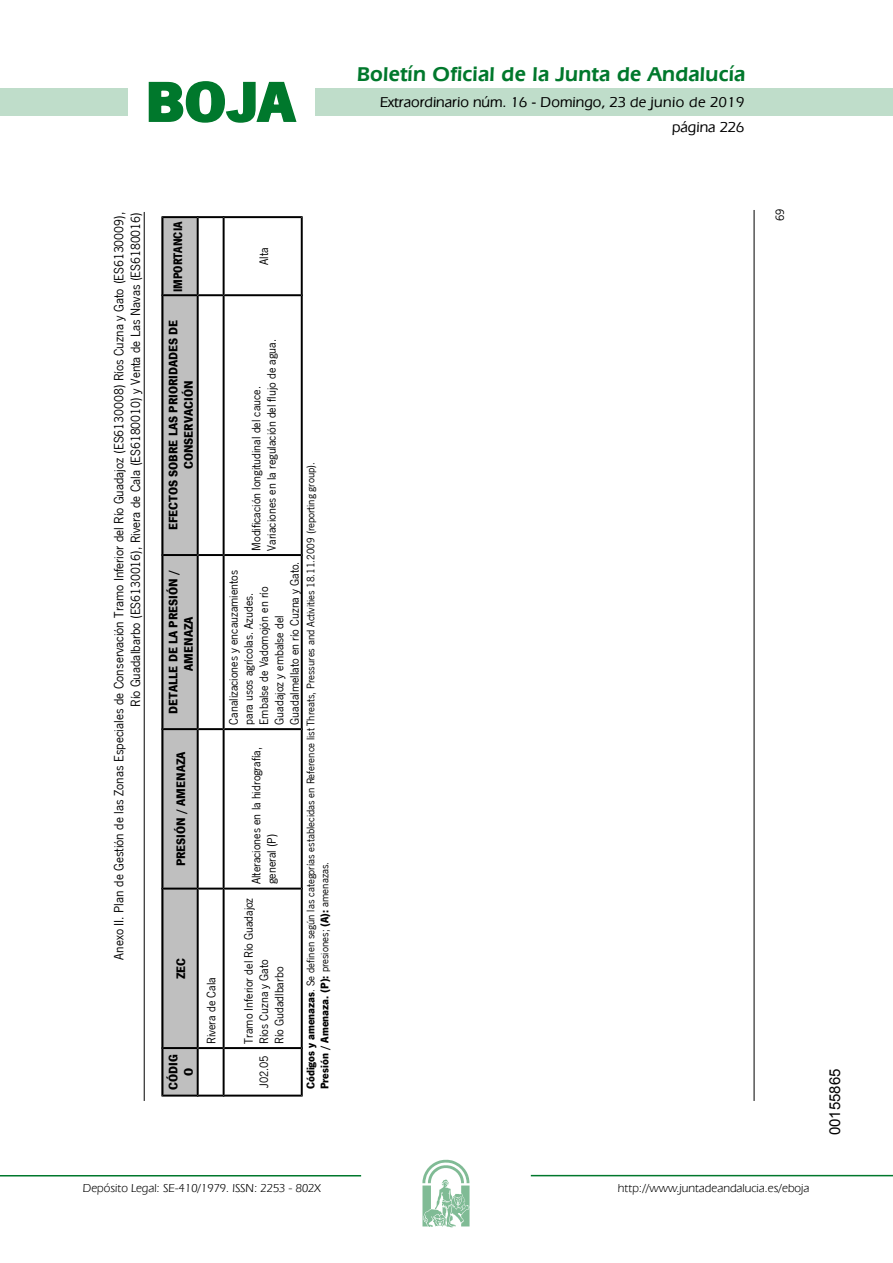
<style>
.page{position:relative;width:893px;height:1263px;background:#fff}
.page>*{position:absolute;margin:0;border:0;box-sizing:border-box;transform-origin:0 0}
.t1{font:700 57.75px "News Got T";color:#00782c;scale:1.14 1}
.t2{font:600 21px "Eras IT Cby BT";letter-spacing:.01em;color:#00782c}
.t3{font:500 15px/24.5px "Eras IT Cby BT";color:#000;text-align:right}
.t4{font:15px "Arial";color:#000}
.t5{font:13.95px/16.8px "News Got T";color:#000;text-align:right}
.t6{font:12.75px/15.3px "News Got T";color:#000}
.t7{font:700 12.75px/15.3px "News Got T";color:#000;text-align:center}
.t8{font:700 12.75px "News Got T";color:#000;scale:.9 1}
.t9{font:12px "Eras IT Cby BT";color:#000}
.t10{font:11.4px/14px "News Got T";color:#000}
.s1{font-weight:700}
</style>
<div class="page">
<div style="left:315px;top:88px;width:577px;height:28px;background:#bfddca"></div>
<div style="left:0;top:88px;width:128px;height:28px;background:#bfddca"></div>
<hr style="left:0;top:1175px;width:361px;height:2px;background:#00782c">
<svg style="left:422px;top:1159px;width:47px;height:68px"></svg>
<hr style="left:531px;top:1175px;width:361px;height:1px;background:#00782c">
<svg style="left:148px;top:81px;width:149px;height:42px"></svg>
<hr style="left:144px;top:212px;width:1px;height:889px;background:#000">
<hr style="left:753px;top:210px;width:1px;height:891px;background:#000">
<svg style="left:161px;top:216px;width:142px;height:881px"></svg>
<h1 class="t1" style="left:145px;top:68px;width:133px">BOJA</h1>
<h2 class="t2" style="left:357px;top:62px;width:390px">Boletín Oficial de la Junta de Andalucía</h2>
<p class="t3" style="left:380px;top:90px;width:366px">Extraordinario núm. 16 - Domingo, 23 de junio de 2019 página 226</p>
<p class="t5" style="left:111px;top:960px;width:749px;rotate:-90deg">Anexo II. Plan de Gestión de las Zonas Especiales de Conservación Tramo Inferior del Río Guadajoz (ES6130008) Ríos Cuzna y Gato (ES6130009),<br>Río Guadalbarbo (ES6130016), Rivera de Cala (ES6180010) y Venta de Las Navas (ES6180016)</p>
<p class="t8" style="left:170px;top:292px;width:69px;rotate:-90deg">IMPORTANC</p>
<p class="t7" style="left:166px;top:530px;width:212px;rotate:-90deg">EFECTOS SOBRE LAS PRIORIDADES DE<br>CONSERVACIÓN</p>
<p class="t7" style="left:166px;top:714px;width:146px;rotate:-90deg">DETALLE DE LA PRESIÓN /<br>AMENAZA</p>
<p class="t7" style="left:173px;top:866px;width:117px;rotate:-90deg">PRESIÓN / AMENAZA</p>
<p class="t7" style="left:173px;top:979px;width:23px;rotate:-90deg">ZEC</p>
<p class="t7" style="left:166px;top:1090px;width:37px;rotate:-90deg">CÓDIG<br>O</p>
<p class="t6" style="left:256px;top:265px;width:19px;rotate:-90deg">Alta</p>
<p class="t6" style="left:204px;top:1044px;width:68px;rotate:-90deg">Rivera de Cala</p>
<p class="t6" style="left:249px;top:551px;width:213px;rotate:-90deg">Modificación longitudinal del cauce.<br>Variaciones en la regulación del flujo de agua.</p>
<p class="t10" style="left:304px;top:1089px;width:629px;rotate:-90deg"><span class="s1">Códigos y amenazas</span>. Se definen según las categorías establecidas en Reference list Threats, Pressures and Activities 18.11.2009 (reporting group).<br><span class="s1">Presión / Amenaza. (P):</span> presiones; <span class="s1">(A):</span> amenazas.</p>
<p class="t6" style="left:226px;top:725px;width:165px;rotate:-90deg">Canalizaciones y encauzamientos para usos agrícolas. Azudes.<br>Embalse de Vadomojón en río<br>Guadajoz y embalse del<br>Guadalmellato en río Cuzna y Gato.</p>
<p class="t6" style="left:249px;top:884px;width:138px;rotate:-90deg">Alteraciones en la hidrografía, general (P)</p>
<p class="t6" style="left:241px;top:1044px;width:147px;rotate:-90deg">Tramo Inferior del Río Guadajoz<br>Ríos Cuzna y Gato<br>Río Gudadlbarbo</p>
<p class="t6" style="left:256px;top:1088px;width:34px;rotate:-90deg">J02.05</p>
<p class="t6" style="left:772px;top:221px;width:14px;rotate:-90deg">69</p>
<p class="t9" style="left:83px;top:1181px;width:239px">Depósito Legal: SE-410/1979. ISSN: 2253 - 802X</p>
<p class="t9" style="left:618px;top:1181px;width:193px">http://www.juntadeandalucia.es/eboja</p>
<p class="t4" style="left:825px;top:1135px;width:68px;rotate:-90deg">00155865</p>
</div>
